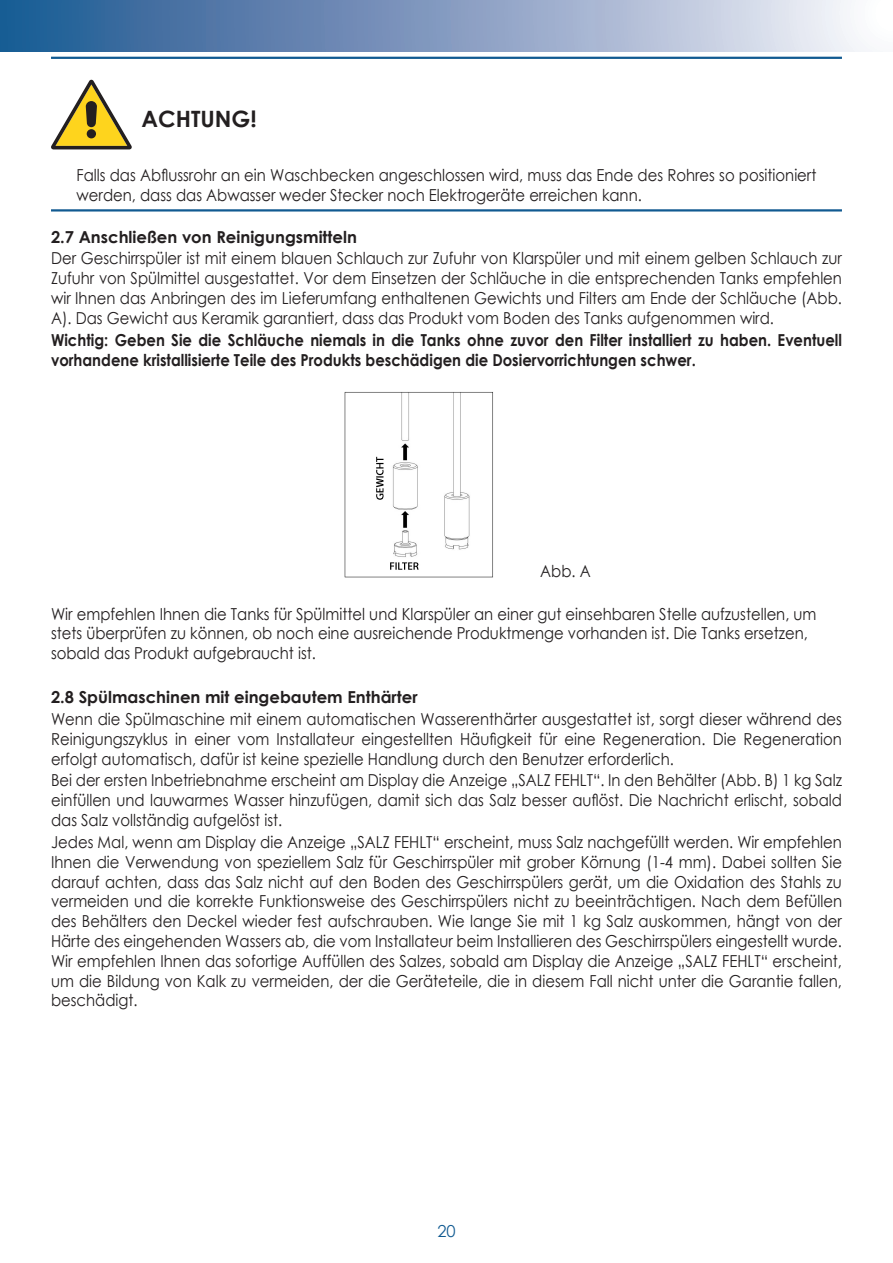
<style>
.page{position:relative;width:893px;height:1263px;background:#fff}
.page>*{position:absolute;margin:0;border:0;box-sizing:border-box;transform-origin:0 0}
.t1{font:700 22.5px "Century Gothic";color:#231f20}
.t2{font:16.5px/19.8px "Century Gothic";color:#231f20;text-align:justify;scale:.9 1}
.t3{font:700 16.5px/19.8px "Century Gothic";color:#231f20;scale:.9 1}
.t4{font:700 16.5px "Century Gothic";color:#231f20}
.t5{font:16.5px "Century Gothic";color:#115a91}
</style>
<div class="page">
<div style="left:0;top:0;width:893px;height:51px;background:linear-gradient(to right,#18508e,#f9f3fa)"></div>
<hr style="left:51px;top:57px;width:791px;height:2px;background:#115a91">
<hr style="left:51px;top:209px;width:791px;height:3px;background:#115a91">
<svg style="left:51px;top:80px;width:81px;height:69px"></svg>
<img style="left:344px;top:391px;width:149px;height:186px">
<h1 class="t1" style="left:141px;top:102px;width:117px">ACHTUNG!</h1>
<p class="t2" style="left:77px;top:165px;width:824px">Falls das Abflussrohr an ein Waschbecken angeschlossen wird, muss das Ende des Rohres so positioniert werden, dass das Abwasser weder Stecker noch Elektrogeräte erreichen kann.</p>
<p class="t4" style="left:51px;top:224px;width:307px">2.7 Anschließen von Reinigungsmitteln</p>
<p class="t2" style="left:51px;top:248px;width:880px">Der Geschirrspüler ist mit einem blauen Schlauch zur Zufuhr von Klarspüler und mit einem gelben Schlauch zur Zufuhr von Spülmittel ausgestattet. Vor dem Einsetzen der Schläuche in die entsprechenden Tanks empfehlen wir Ihnen das Anbringen des im Lieferumfang enthaltenen Gewichts und Filters am Ende der Schläuche (Abb.<br>A). Das Gewicht aus Keramik garantiert, dass das Produkt vom Boden des Tanks aufgenommen wird.</p>
<p class="t3" style="left:51px;top:329px;width:880px">Wichtig: Geben Sie die Schläuche niemals in die Tanks ohne zuvor den Filter installiert zu haben. Eventuell vorhandene kristallisierte Teile des Produkts beschädigen die Dosiervorrichtungen schwer.</p>
<p class="t2" style="left:540px;top:561px;width:58px">Abb. A</p>
<p class="t2" style="left:51px;top:603px;width:852px;text-align:left">Wir empfehlen Ihnen die Tanks für Spülmittel und Klarspüler an einer gut einsehbaren Stelle aufzustellen, um stets überprüfen zu können, ob noch eine ausreichende Produktmenge vorhanden ist. Die Tanks ersetzen, sobald das Produkt aufgebraucht ist.</p>
<p class="t4" style="left:51px;top:684px;width:368px">2.8 Spülmaschinen mit eingebautem Enthärter</p>
<p class="t2" style="left:51px;top:709px;width:880px">Wenn die Spülmaschine mit einem automatischen Wasserenthärter ausgestattet ist, sorgt dieser während des Reinigungszyklus in einer vom Installateur eingestellten Häufigkeit für eine Regeneration. Die Regeneration erfolgt automatisch, dafür ist keine spezielle Handlung durch den Benutzer erforderlich.</p>
<p class="t2" style="left:51px;top:770px;width:880px">Bei der ersten Inbetriebnahme erscheint am Display die Anzeige „SALZ FEHLT“. In den Behälter (Abb. B) 1 kg Salz einfüllen und lauwarmes Wasser hinzufügen, damit sich das Salz besser auflöst. Die Nachricht erlischt, sobald das Salz vollständig aufgelöst ist.</p>
<p class="t2" style="left:51px;top:832px;width:880px">Jedes Mal, wenn am Display die Anzeige „SALZ FEHLT“ erscheint, muss Salz nachgefüllt werden. Wir empfehlen Ihnen die Verwendung von speziellem Salz für Geschirrspüler mit grober Körnung (1-4 mm). Dabei sollten Sie darauf achten, dass das Salz nicht auf den Boden des Geschirrspülers gerät, um die Oxidation des Stahls zu vermeiden und die korrekte Funktionsweise des Geschirrspülers nicht zu beeinträchtigen. Nach dem Befüllen des Behälters den Deckel wieder fest aufschrauben. Wie lange Sie mit 1 kg Salz auskommen, hängt von der Härte des eingehenden Wassers ab, die vom Installateur beim Installieren des Geschirrspülers eingestellt wurde.<br>Wir empfehlen Ihnen das sofortige Auffüllen des Salzes, sobald am Display die Anzeige „SALZ FEHLT“ erscheint, um die Bildung von Kalk zu vermeiden, der die Geräteteile, die in diesem Fall nicht unter die Garantie fallen, beschädigt.</p>
<p class="t5" style="left:437px;top:1219px;width:20px">20</p>
</div>
